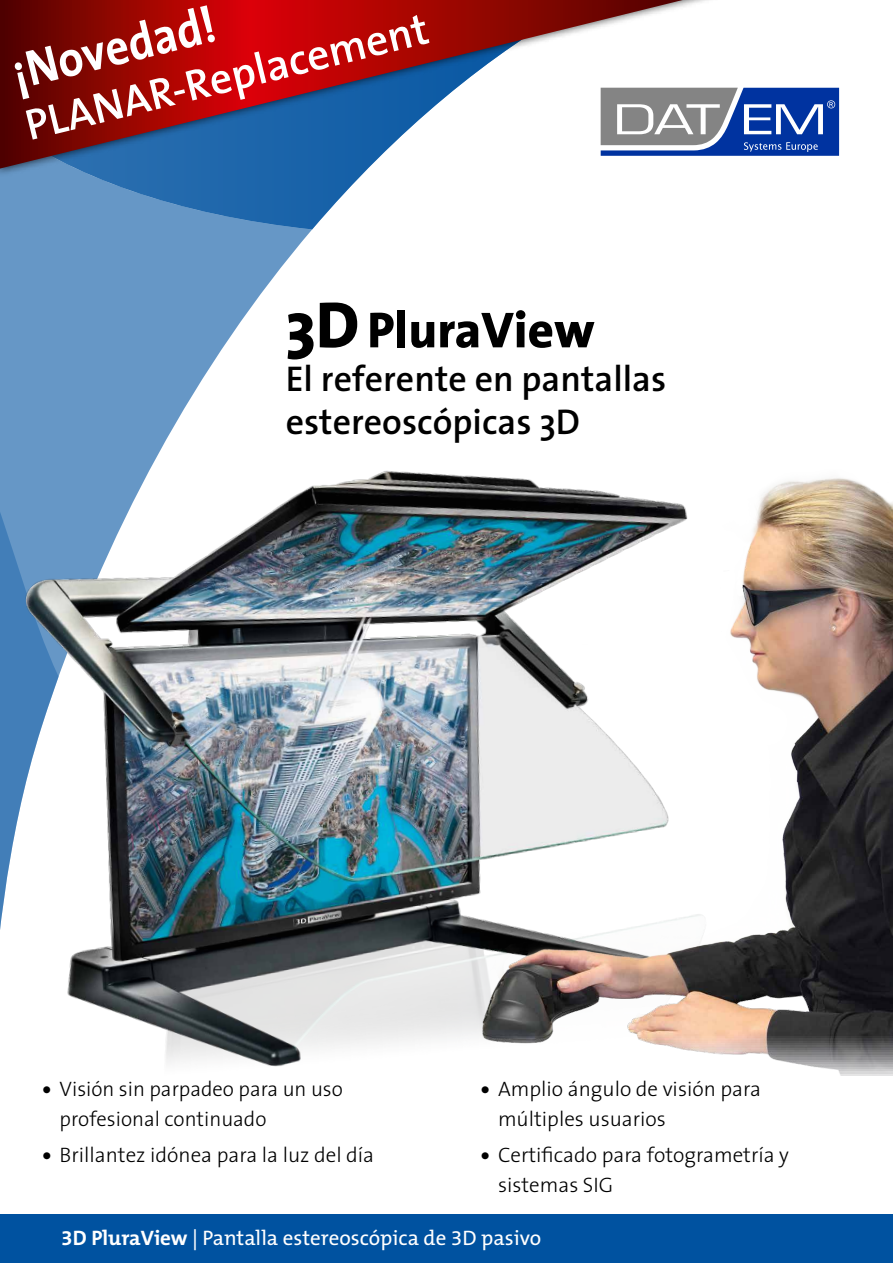
<style>
.page{position:relative;width:893px;height:1263px;background:#fff}
.page>*{position:absolute;margin:0;border:0;box-sizing:border-box;transform-origin:0 0}
.t1{font:51.15px "The Sans 7 Bold Plain";color:#fff;scale:.9 1}
.t2{font:800 51px "The Sans 8";color:#000}
.t3{font:600 43.8px "The Sans 6";color:#fff}
.t4{font:600 36px/43.2px "The Sans 6";color:#000}
.t5{font:300 21px/30px "The Sans 3";color:#000}
.t6{font:21px "The Mix B5 Plain";color:#fff}
.s1{font-size:66px}
.s2{font-family:"The Sans 8";font-weight:800}
.s3{font-family:"The Mix B7";font-weight:700}
</style>
<div class="page">
<svg style="left:312px;top:177px;width:48px;height:52px"></svg>
<svg style="left:0;top:177px;width:312px;height:206px;background:#729fca"></svg>
<div style="left:0;top:1214px;width:893px;height:49px;background:#0052a0"></div>
<div style="left:0;top:0;width:741px;height:177px;background:#000;opacity:.75"></div>
<svg style="left:1px;top:0;width:682px;height:169px"></svg>
<hr style="left:0;top:0;width:1px;height:169px;background:#4e0000">
<img style="left:0;top:383px;width:433px;height:684px">
<img style="left:433px;top:473px;width:460px;height:603px">
<svg style="left:601px;top:88px;width:238px;height:68px;background:#6177a7"></svg>
<h1 class="t1" style="left:3px;top:31px;width:232px;rotate:-14deg">¡Novedad!</h1>
<h3 class="t3" style="left:17px;top:91px;width:415px;rotate:-14deg">PLANAR-Replacement</h3>
<h2 class="t2" style="left:286px;top:287px;width:311px"><span class="s1">3D</span>PluraView</h2>
<h3 class="t4" style="left:286px;top:356px;width:382px">El referente en pantallas estereoscópicas 3D</h3>
<p class="t5" style="left:60px;top:1073px;width:285px;text-indent:-17px"><span class="s2">•</span> Visión sin parpadeo para un uso profesional continuado</p>
<p class="t5" style="left:43px;top:1139px;width:333px"><span class="s2">•</span> Brillantez idónea para la luz del día</p>
<p class="t5" style="left:498px;top:1073px;width:264px;text-indent:-17px"><span class="s2">•</span> Amplio ángulo de visión para múltiples usuarios</p>
<p class="t5" style="left:498px;top:1139px;width:293px;text-indent:-17px"><span class="s2">•</span> Certificado para fotogrametría y sistemas SIG</p>
<p class="t6" style="left:61px;top:1227px;width:481px"><span class="s3">3D PluraView</span> | Pantalla estereoscópica de 3D pasivo</p>
</div>
